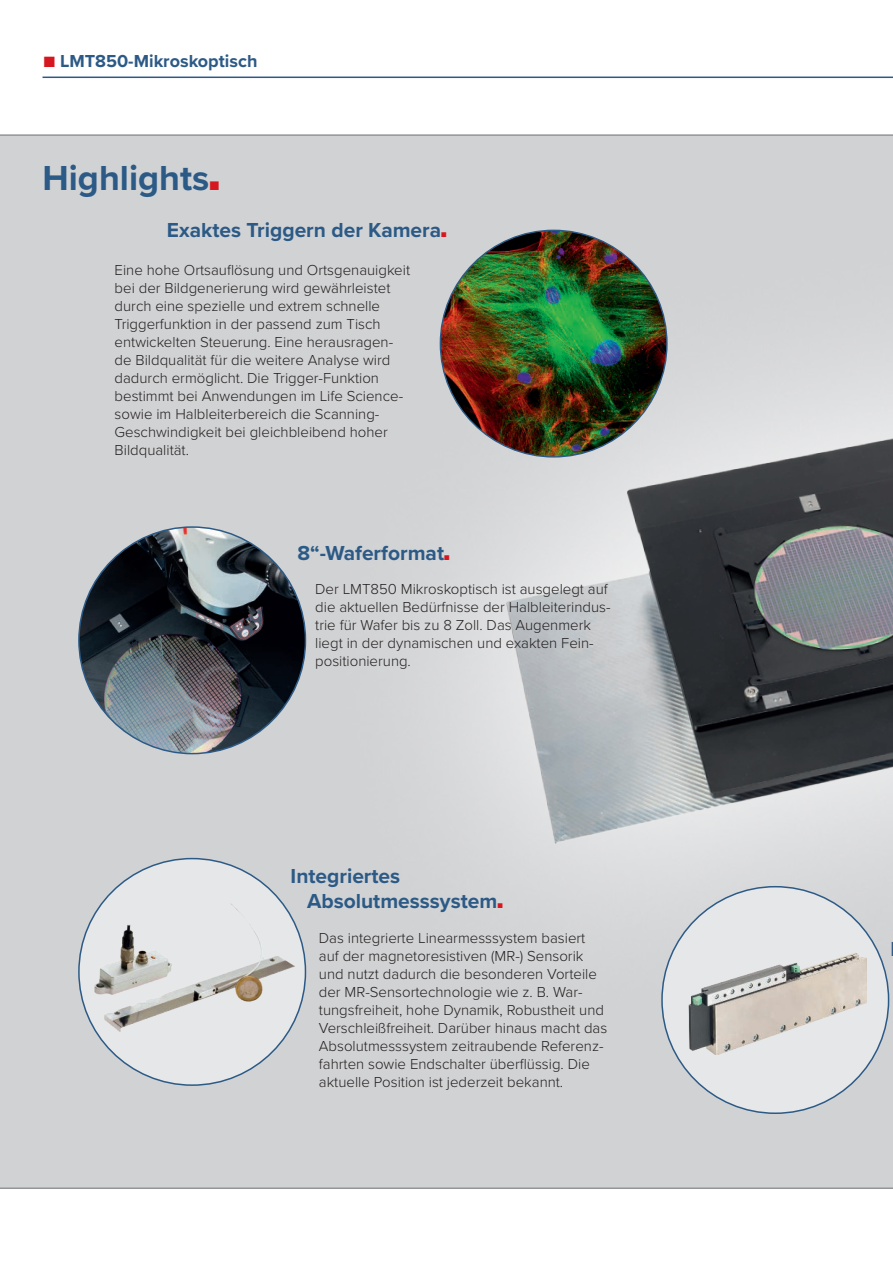
<style>
.page{position:relative;width:893px;height:1263px;background:#fff}
.page>*{position:absolute;margin:0;border:0;box-sizing:border-box;transform-origin:0 0}
.t1{font:700 36px "Proxima Nova";color:#2c5a86}
.t2{font:700 21px/25.2px "Proxima Nova";color:#2c5a86}
.t3{font:700 18px "Proxima Nova";color:#2c5a86}
.t4{font:300 15px/18px "Proxima Nova";color:#231f20}
.t5{font:700 15px "Proxima Nova";color:#d7171f}
.t6{font:700 8.25px "Proxima Nova";color:#d7171f}
.s1{color:#d7171f}
</style>
<div class="page">
<div style="left:0;top:134px;width:893px;height:1055px;background:#d1d2d4"></div>
<hr style="left:43px;top:77px;width:850px;height:1px;background:#2c5a86">
<svg style="left:279px;top:188px;width:614px;height:876px;background:#d3d4d6"></svg>
<img style="left:498px;top:417px;width:395px;height:428px">
<div style="left:79px;top:858px;width:226px;height:227px;background:#e6e7e9;border-radius:50%"></div>
<img style="left:94px;top:903px;width:201px;height:129px">
<img style="left:79px;top:527px;width:226px;height:227px;border-radius:113px">
<img style="left:440px;top:230px;width:227px;height:227px;border-radius:113px">
<div style="left:662px;top:887px;width:226px;height:226px;background:#e6e7e9;border-radius:50%"></div>
<img style="left:689px;top:952px;width:177px;height:102px">
<p class="t3" style="left:44px;top:53px;width:215px"><span class="s1">■</span> LMT850-Mikroskoptisch</p>
<h1 class="t1" style="left:43px;top:163px;width:168px">Highlights</h1>
<p class="t5" style="left:209px;top:179px;width:11px">■</p>
<h2 class="t2" style="left:167px;top:219px;width:276px">Exaktes Triggern der Kamera</h2>
<p class="t6" style="left:441px;top:231px;width:7px">■</p>
<p class="t4" style="left:115px;top:261px;width:297px">Eine hohe Ortsauflösung und Ortsgenauigkeit bei der Bildgenerierung wird gewährleistet durch eine spezielle und extrem schnelle Triggerfunktion in der passend zum Tisch entwickelten Steuerung. Eine herausragen&shy;de Bildqualität für die weitere Analyse wird dadurch ermöglicht. Die Trigger-Funktion bestimmt bei Anwendungen im Life Science&shy;sowie im Halbleiterbereich die Scanning-Geschwindigkeit bei gleichbleibend hoher Bildqualität.</p>
<h2 class="t2" style="left:298px;top:541px;width:148px">8“-Waferformat</h2>
<p class="t6" style="left:444px;top:553px;width:7px">■</p>
<p class="t4" style="left:315px;top:580px;width:297px">Der LMT850 Mikroskoptisch ist ausgelegt auf die aktuellen Bedürfnisse der Halbleiterindus&shy;trie für Wafer bis zu 8 Zoll. Das Augenmerk liegt in der dynamischen und exakten Fein&shy;positionierung.</p>
<h2 class="t2" style="left:307px;top:864px;width:192px;text-indent:-17px">Integriertes<br>Absolutmesssystem</h2>
<p class="t6" style="left:497px;top:902px;width:7px">■</p>
<p class="t4" style="left:319px;top:929px;width:290px">Das integrierte Linearmesssystem basiert auf der magnetoresistiven (MR-) Sensorik und nutzt dadurch die besonderen Vorteile der MR-Sensortechnologie wie z. B. War&shy;tungsfreiheit, hohe Dynamik, Robustheit und Verschleißfreiheit. Darüber hinaus macht das Absolutmesssystem zeitraubende Referenz&shy;fahrten sowie Endschalter überflüssig. Die aktuelle Position ist jederzeit bekannt.</p>
</div>
